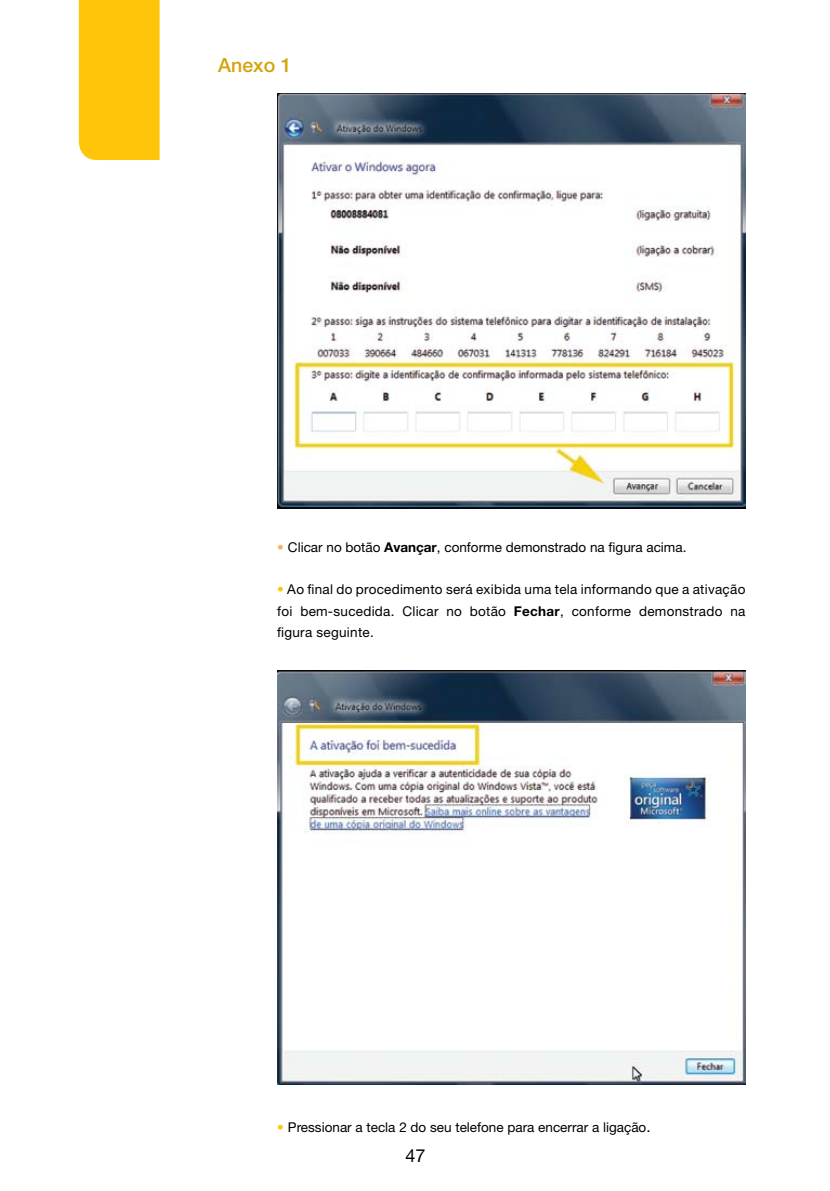
<style>
.page{position:relative;width:830px;height:1191px;background:#fff}
.page>*{position:absolute;margin:0;border:0;box-sizing:border-box;transform-origin:0 0}
.t1{font:500 19.5px "Helvetica Neue";color:#d2a40c}
.t2{font:18px "Helvetica Neue";color:#000}
.t3{font:13.5px/21px "Helvetica Neue";color:#000;text-align:justify}
.s1{color:#fbb161}
.s2{font-weight:700}
.s3{color:#ffc50b}
.s4{font-size:15px}
</style>
<div class="page">
<div style="left:79px;top:0;width:80px;height:160px;background:#ffc50b"></div>
<img style="left:277px;top:670px;width:468px;height:415px">
<img style="left:277px;top:94px;width:468px;height:414px">
<h1 class="t1" style="left:218px;top:53px;width:75px">Anexo 1</h1>
<p class="t3" style="left:277px;top:537px;width:410px"><span class="s1">•</span> Clicar no botão <span class="s2">Avançar</span>, conforme demonstrado na figura acima.</p>
<p class="t3" style="left:277px;top:579px;width:469px"><span class="s3">•</span> Ao final do procedimento será exibida uma tela informando que a ativação foi bem-sucedida. Clicar no botão <span class="s2">Fechar</span>, conforme demonstrado na figura seguinte.</p>
<p class="t3" style="left:277px;top:1116px;width:374px"><span class="s3">•</span> Pressionar a tecla 2 do seu telefone para encerrar a ligação<span class="s4">.</span></p>
<h2 class="t2" style="left:405px;top:1145px;width:22px">47</h2>
</div>
